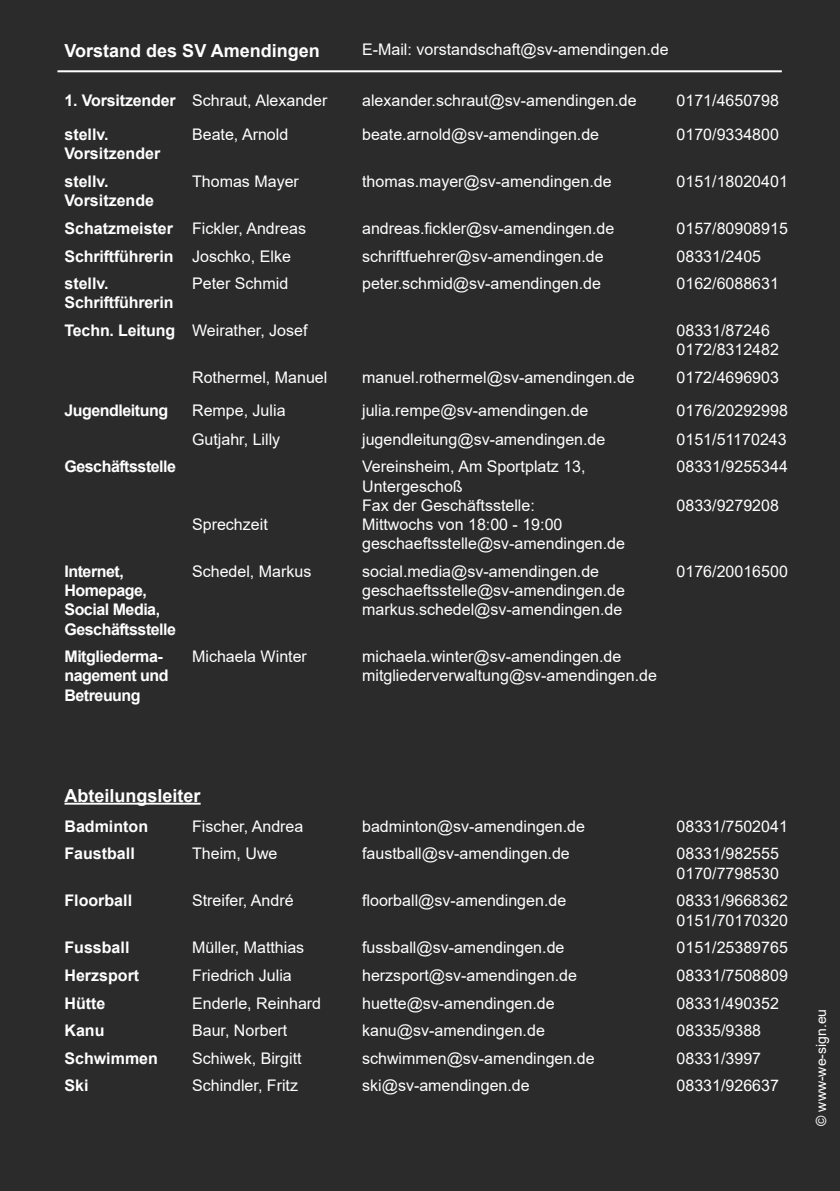
<style>
.page{position:relative;width:840px;height:1191px;background:#fff}
.page>*{position:absolute;margin:0;border:0;box-sizing:border-box;transform-origin:0 0}
.t1{font:700 18px "Arial";color:#fff}
.t2{font:16px/19.2px "Arial";color:#fff}
.t3{font:700 16px/19.2px "Arial";letter-spacing:-.01em;color:#fff}
.t4{font:700 16px/19.2px "Arial";letter-spacing:-.03em;color:#fff}
.t5{font:14px "Arial";color:#fff}
.s1{font-weight:700}
.s2{font-weight:400}
</style>
<div class="page">
<div style="left:0;top:0;width:839px;height:1191px;background:#2b2b2b"></div>
<hr style="left:64px;top:802px;width:136px;height:2px;background:#fff">
<hr style="left:57px;top:70px;width:724px;height:2px;background:#fff">
<p class="t1" style="left:64px;top:38px;width:257px">Vorstand des SV Amendingen</p>
<p class="t2" style="left:362px;top:40px;width:308px">E-Mail: vorstandschaft@sv-amendingen.de</p>
<p class="t2" style="left:64px;top:91px;width:264px"><span class="s1">1. Vorsitzender</span> Schraut, Alexander</p>
<p class="t2" style="left:362px;top:91px;width:276px">alexander.schraut@sv-amendingen.de</p>
<p class="t2" style="left:676px;top:91px;width:104px">0171/4650798</p>
<p class="t3" style="left:64px;top:125px;width:97px">stellv.<br>Vorsitzender</p>
<p class="t2" style="left:192px;top:125px;width:98px">Beate, Arnold</p>
<p class="t2" style="left:362px;top:125px;width:238px">beate.arnold@sv-amendingen.de</p>
<p class="t2" style="left:676px;top:125px;width:104px">0170/9334800</p>
<p class="t3" style="left:64px;top:172px;width:91px">stellv.<br>Vorsitzende</p>
<p class="t2" style="left:192px;top:172px;width:108px">Thomas Mayer</p>
<p class="t2" style="left:362px;top:172px;width:251px">thomas.mayer@sv-amendingen.de</p>
<p class="t2" style="left:676px;top:172px;width:113px">0151/18020401</p>
<p class="t2" style="left:64px;top:218px;width:243px"><span class="s1">Schatzmeister</span> Fickler, Andreas</p>
<p class="t2" style="left:362px;top:218px;width:253px">andreas.fickler@sv-amendingen.de</p>
<p class="t2" style="left:676px;top:218px;width:113px">0157/80908915</p>
<p class="t3" style="left:64px;top:246px;width:228px">Schriftführerin <span class="s2">Joschko, Elke</span></p>
<p class="t2" style="left:362px;top:246px;width:243px">schriftfuehrer@sv-amendingen.de</p>
<p class="t2" style="left:676px;top:246px;width:86px">08331/2405</p>
<p class="t3" style="left:64px;top:274px;width:110px">stellv.<br>Schriftführerin</p>
<p class="t2" style="left:192px;top:274px;width:98px">Peter Schmid</p>
<p class="t2" style="left:362px;top:274px;width:240px">peter.schmid@sv-amendingen.de</p>
<p class="t2" style="left:676px;top:274px;width:104px">0162/6088631</p>
<p class="t2" style="left:64px;top:321px;width:244px"><span class="s1">Techn. Leitung</span> Weirather, Josef</p>
<p class="t2" style="left:676px;top:321px;width:104px">08331/87246<br>0172/8312482</p>
<p class="t2" style="left:192px;top:367px;width:137px">Rothermel, Manuel</p>
<p class="t2" style="left:362px;top:367px;width:274px">manuel.rothermel@sv-amendingen.de</p>
<p class="t2" style="left:676px;top:367px;width:104px">0172/4696903</p>
<p class="t4" style="left:64px;top:401px;width:105px">Jugendleitung</p>
<p class="t2" style="left:192px;top:401px;width:95px">Rempe, Julia</p>
<p class="t2" style="left:362px;top:401px;width:228px">julia.rempe@sv-amendingen.de</p>
<p class="t2" style="left:676px;top:401px;width:113px">0176/20292998</p>
<p class="t2" style="left:192px;top:429px;width:90px">Gutjahr, Lilly</p>
<p class="t2" style="left:362px;top:429px;width:245px">jugendleitung@sv-amendingen.de</p>
<p class="t2" style="left:676px;top:429px;width:112px">0151/51170243</p>
<p class="t4" style="left:64px;top:457px;width:113px">Geschäftsstelle</p>
<p class="t2" style="left:362px;top:457px;width:264px">Vereinsheim, Am Sportplatz 13,<br>Untergeschoß<br>Fax der Geschäftsstelle:<br>Mittwochs von 18:00 - 19:00 geschaeftsstelle@sv-amendingen.de</p>
<p class="t2" style="left:676px;top:457px;width:113px">08331/9255344</p>
<p class="t2" style="left:676px;top:495px;width:104px">0833/9279208</p>
<p class="t2" style="left:192px;top:515px;width:77px">Sprechzeit</p>
<p class="t4" style="left:64px;top:562px;width:113px">Internet,<br>Homepage,<br>Social Media,<br>Geschäftsstelle</p>
<p class="t2" style="left:192px;top:561px;width:121px">Schedel, Markus</p>
<p class="t2" style="left:362px;top:561px;width:264px">social.media@sv-amendingen.de geschaeftsstelle@sv-amendingen.de markus.schedel@sv-amendingen.de</p>
<p class="t2" style="left:676px;top:561px;width:113px">0176/20016500</p>
<p class="t4" style="left:64px;top:647px;width:106px">Mitgliederma&shy;nagement und<br>Betreuung</p>
<p class="t2" style="left:192px;top:647px;width:116px">Michaela Winter</p>
<p class="t2" style="left:362px;top:647px;width:296px">michaela.winter@sv-amendingen.de mitgliederverwaltung@sv-amendingen.de</p>
<p class="t1" style="left:64px;top:782px;width:138px">Abteilungsleiter</p>
<p class="t3" style="left:64px;top:816px;width:85px">Badminton</p>
<p class="t2" style="left:192px;top:816px;width:113px">Fischer, Andrea</p>
<p class="t2" style="left:362px;top:816px;width:224px">badminton@sv-amendingen.de</p>
<p class="t2" style="left:676px;top:816px;width:113px">08331/7502041</p>
<p class="t3" style="left:64px;top:844px;width:72px">Faustball</p>
<p class="t2" style="left:192px;top:844px;width:87px">Theim, Uwe</p>
<p class="t2" style="left:362px;top:844px;width:209px">faustball@sv-amendingen.de</p>
<p class="t2" style="left:676px;top:844px;width:104px">08331/982555<br>0170/7798530</p>
<p class="t3" style="left:64px;top:891px;width:69px">Floorball</p>
<p class="t2" style="left:192px;top:891px;width:103px">Streifer, André</p>
<p class="t2" style="left:362px;top:891px;width:205px">floorball@sv-amendingen.de</p>
<p class="t2" style="left:676px;top:891px;width:113px">08331/9668362<br>0151/70170320</p>
<p class="t3" style="left:64px;top:938px;width:66px">Fussball</p>
<p class="t2" style="left:192px;top:938px;width:114px">Müller, Matthias</p>
<p class="t2" style="left:362px;top:938px;width:204px">fussball@sv-amendingen.de</p>
<p class="t2" style="left:676px;top:938px;width:113px">0151/25389765</p>
<p class="t3" style="left:64px;top:965px;width:76px">Herzsport</p>
<p class="t2" style="left:192px;top:965px;width:101px">Friedrich Julia</p>
<p class="t2" style="left:362px;top:965px;width:216px">herzsport@sv-amendingen.de</p>
<p class="t2" style="left:676px;top:965px;width:113px">08331/7508809</p>
<p class="t3" style="left:64px;top:993px;width:42px">Hütte</p>
<p class="t2" style="left:192px;top:993px;width:130px">Enderle, Reinhard</p>
<p class="t2" style="left:362px;top:993px;width:194px">huette@sv-amendingen.de</p>
<p class="t2" style="left:676px;top:993px;width:104px">08331/490352</p>
<p class="t3" style="left:64px;top:1021px;width:41px">Kanu</p>
<p class="t2" style="left:192px;top:1020px;width:97px">Baur, Norbert</p>
<p class="t2" style="left:362px;top:1020px;width:184px">kanu@sv-amendingen.de</p>
<p class="t2" style="left:676px;top:1020px;width:86px">08335/9388</p>
<p class="t3" style="left:64px;top:1048px;width:95px">Schwimmen</p>
<p class="t2" style="left:192px;top:1048px;width:111px">Schiwek, Birgitt</p>
<p class="t2" style="left:362px;top:1048px;width:234px">schwimmen@sv-amendingen.de</p>
<p class="t2" style="left:676px;top:1048px;width:86px">08331/3997</p>
<p class="t3" style="left:64px;top:1076px;width:26px">Ski</p>
<p class="t2" style="left:192px;top:1076px;width:107px">Schindler, Fritz</p>
<p class="t2" style="left:362px;top:1076px;width:169px">ski@sv-amendingen.de</p>
<p class="t2" style="left:676px;top:1076px;width:104px">08331/926637</p>
<p class="t5" style="left:811px;top:1125px;width:118px;rotate:-90deg">© www-we-sign.eu</p>
</div>
